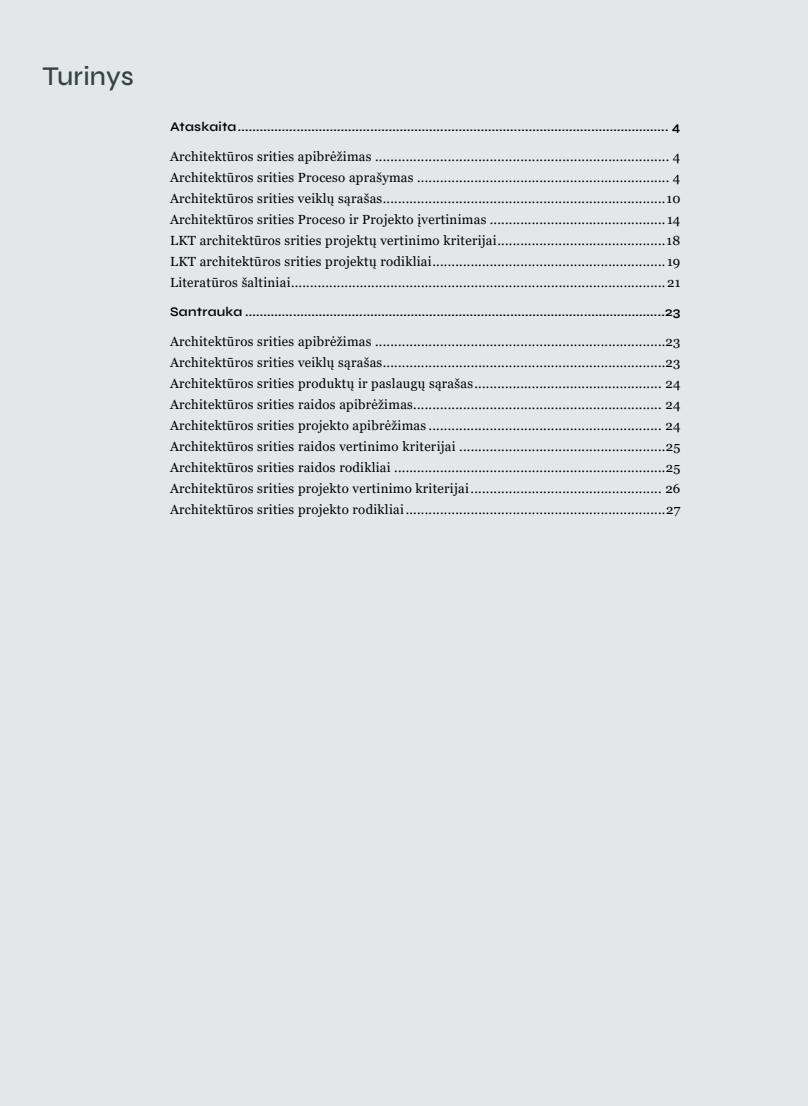
<style>
.page{position:relative;width:808px;height:1106px;background:#e3e7e9}
.page>*{position:absolute;margin:0;border:0;box-sizing:border-box;transform-origin:0 0}
.t1{font:500 27px "Syne";color:#354248}
.t2{font:13.2px/21px "Georgia";letter-spacing:.02em;color:#000;text-align:justify}
.t3{font:600 13.2px "Syne";letter-spacing:.02em;color:#000}
</style>
<div class="page">
<h1 class="t1" style="left:43px;top:59px;width:93px">Turinys</h1>
<p class="t3" style="left:170px;top:118px;width:512px">Ataskaita..................................................................................................................... 4</p>
<p class="t2" style="left:170px;top:146px;width:512px">Architektūros srities apibrėžimas ............................................................................. 4<br>Architektūros srities Proceso aprašymas .................................................................. 4<br>Architektūros srities veiklų sąrašas..........................................................................10<br>Architektūros srities Proceso ir Projekto įvertinimas ..............................................14<br>LKT architektūros srities projektų vertinimo kriterijai............................................18<br>LKT architektūros srities projektų rodikliai.............................................................19<br>Literatūros šaltiniai..................................................................................................21</p>
<p class="t3" style="left:170px;top:303px;width:512px">Santrauka ..................................................................................................................23</p>
<p class="t2" style="left:170px;top:331px;width:512px">Architektūros srities apibrėžimas ............................................................................23<br>Architektūros srities veiklų sąrašas..........................................................................23<br>Architektūros srities produktų ir paslaugų sąrašas................................................. 24<br>Architektūros srities raidos apibrėžimas................................................................. 24<br>Architektūros srities projekto apibrėžimas ............................................................. 24<br>Architektūros srities raidos vertinimo kriterijai ......................................................25<br>Architektūros srities raidos rodikliai .......................................................................25<br>Architektūros srities projekto vertinimo kriterijai.................................................. 26<br>Architektūros srities projekto rodikliai....................................................................27</p>
</div>
